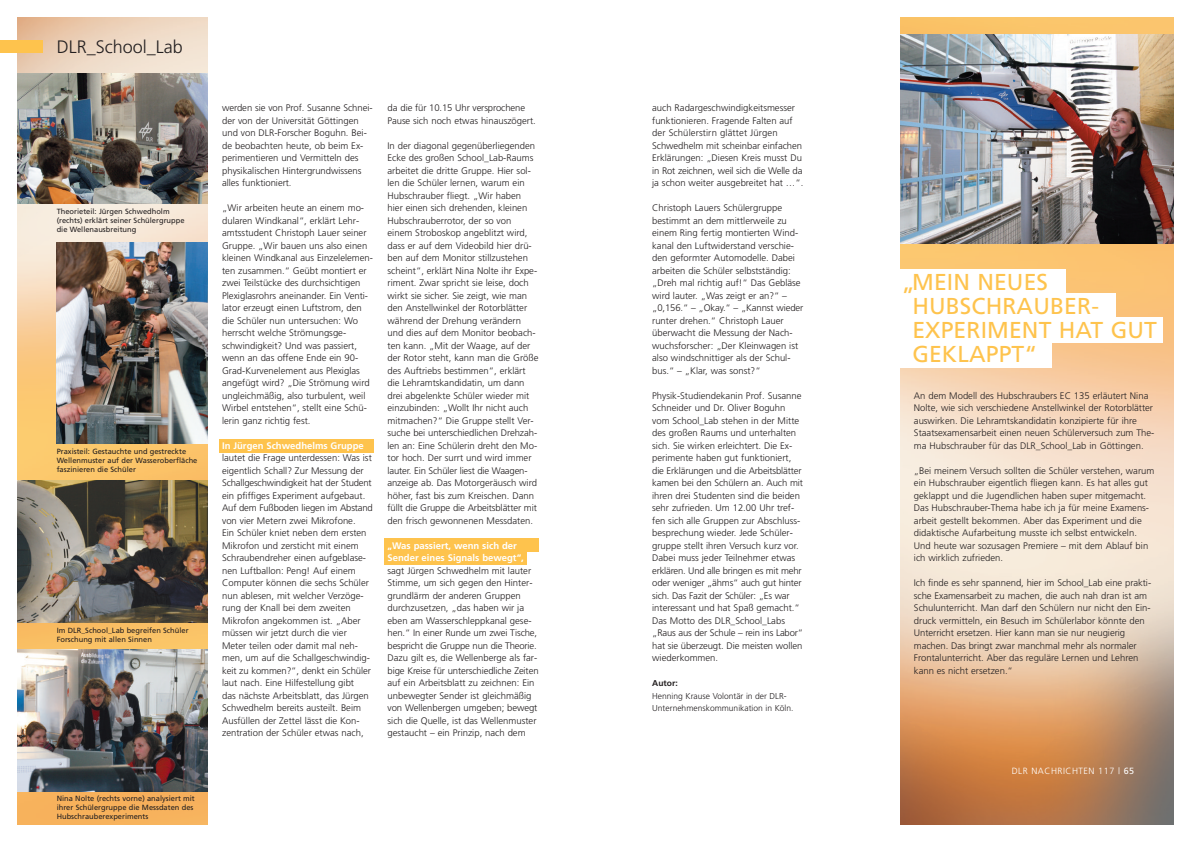
<style>
.page{position:relative;width:1191px;height:842px;background:#fff}
.page>*{position:absolute;margin:0;border:0;box-sizing:border-box;transform-origin:0 0}
.t1{font:23px/24px "Frutiger";letter-spacing:.005em;color:#fec34d}
.t2{font:300 18px "Frutiger";color:#231f20}
.t3{font:300 9.5px/12.5px "Frutiger";color:#231f20}
.t4{font:700 9.5px/12.5px "Frutiger";color:#fff}
.t5{font:300 9px "Frutiger";letter-spacing:.055em;color:#fff}
.t6{font:300 8.5px/12.5px "Frutiger";color:#231f20}
.t7{font:700 8.5px "Frutiger";color:#231f20}
.t8{font:7.5px/9px "Frutiger";color:#231f20}
.s1{font-weight:400}
</style>
<div class="page">
<div style="left:384px;top:539px;width:155px;height:13px;background:#fec34d"></div>
<div style="left:384px;top:552px;width:143px;height:13px;background:#fec34d"></div>
<img style="left:900px;top:17px;width:274px;height:808px">
<img style="left:900px;top:34px;width:274px;height:210px">
<div style="left:900px;top:269px;width:165px;height:25px;background:#fff"></div>
<div style="left:900px;top:293px;width:215px;height:26px;background:#fff"></div>
<div style="left:900px;top:317px;width:262px;height:26px;background:#fff"></div>
<div style="left:900px;top:342px;width:151px;height:26px;background:#fff"></div>
<img style="left:17px;top:17px;width:191px;height:808px">
<img style="left:17px;top:649px;width:191px;height:142px">
<img style="left:57px;top:243px;width:151px;height:201px">
<img style="left:17px;top:481px;width:191px;height:141px">
<img style="left:17px;top:74px;width:191px;height:129px">
<div style="left:219px;top:439px;width:154px;height:14px;background:#fec34d"></div>
<div style="left:0;top:40px;width:43px;height:13px;background:#fec34d"></div>
<h2 class="t2" style="left:57px;top:39px;width:128px">DLR_School_Lab</h2>
<p class="t8" style="left:57px;top:208px;width:129px">Theorieteil: Jürgen Schwedholm (rechts) erklärt seiner Schülergruppe die Wellenausbreitung</p>
<p class="t8" style="left:57px;top:448px;width:142px">Praxisteil: Gestauchte und gestreckte<br>Wellenmuster auf der Wasseroberfläche faszinieren die Schüler</p>
<p class="t8" style="left:57px;top:627px;width:133px">Im DLR_School_Lab begreifen Schüler<br>Forschung mit allen Sinnen</p>
<p class="t8" style="left:57px;top:794px;width:140px">Nina Nolte (rechts vorne) analysiert mit ihrer Schülergruppe die Messdaten des<br>Hubschrauberexperiments</p>
<p class="t3" style="left:222px;top:102px;width:152px">werden sie von Prof. Susanne Schnei&shy;der von der Universität Göttingen und von DLR-Forscher Boguhn. Bei&shy;de beobachten heute, ob beim Ex&shy;perimentieren und Vermitteln des physikalischen Hintergrundwissens alles funktioniert.</p>
<p class="t3" style="left:222px;top:202px;width:152px">„Wir arbeiten heute an einem mo&shy;dularen Windkanal“, erklärt Lehr&shy;amtsstudent Christoph Lauer seiner Gruppe. „Wir bauen uns also einen kleinen Windkanal aus Einzelelemen&shy;ten zusammen.“ Geübt montiert er zwei Teilstücke des durchsichtigen Plexiglasrohrs aneinander. Ein Venti&shy;lator erzeugt einen Luftstrom, den die Schüler nun untersuchen: Wo herrscht welche Strömungsge&shy;schwindigkeit? Und was passiert, wenn an das offene Ende ein 90- Grad-Kurvenelement aus Plexiglas angefügt wird? „Die Strömung wird ungleichmäßig, also turbulent, weil Wirbel entstehen“, stellt eine Schü&shy;lerin ganz richtig fest.</p>
<p class="t4" style="left:222px;top:440px;width:143px">In Jürgen Schwedhelms Gruppe</p>
<p class="t3" style="left:222px;top:452px;width:152px">lautet die Frage unterdessen: Was ist eigentlich Schall? Zur Messung der Schallgeschwindigkeit hat der Student ein pfiffiges Experiment aufgebaut.<br>Auf dem Fußboden liegen im Abstand von vier Metern zwei Mikrofone.<br>Ein Schüler kniet neben dem ersten Mikrofon und zersticht mit einem Schraubendreher einen aufgeblase&shy;nen Luftballon: Peng! Auf einem Computer können die sechs Schüler nun ablesen, mit welcher Verzöge&shy;rung der Knall bei dem zweiten Mikrofon angekommen ist. „Aber müssen wir jetzt durch die vier Meter teilen oder damit mal neh&shy;men, um auf die Schallgeschwindig&shy;keit zu kommen?“, denkt ein Schüler laut nach. Eine Hilfestellung gibt<br>das nächste Arbeitsblatt, das Jürgen Schwedhelm bereits austeilt. Beim Ausfüllen der Zettel lässt die Kon&shy;zentration der Schüler etwas nach,</p>
<p class="t3" style="left:387px;top:102px;width:150px">da die für 10.15 Uhr versprochene<br>Pause sich noch etwas hinauszögert.</p>
<p class="t3" style="left:387px;top:140px;width:152px">In der diagonal gegenüberliegenden Ecke des großen School_Lab-Raums arbeitet die dritte Gruppe. Hier sol&shy;len die Schüler lernen, warum ein Hubschrauber fliegt. „Wir haben hier einen sich drehenden, kleinen Hubschrauberrotor, der so von einem Stroboskop angeblitzt wird, dass er auf dem Videobild hier drü&shy;ben auf dem Monitor stillzustehen scheint“, erklärt Nina Nolte ihr Expe&shy;riment. Zwar spricht sie leise, doch wirkt sie sicher. Sie zeigt, wie man den Anstellwinkel der Rotorblätter während der Drehung verändern und dies auf dem Monitor beobach&shy;ten kann. „Mit der Waage, auf der der Rotor steht, kann man die Größe des Auftriebs bestimmen“, erklärt die Lehramtskandidatin, um dann drei abgelenkte Schüler wieder mit einzubinden: „Wollt Ihr nicht auch mitmachen?“ Die Gruppe stellt Ver&shy;suche bei unterschiedlichen Drehzah&shy;len an: Eine Schülerin dreht den Mo&shy;tor hoch. Der surrt und wird immer lauter. Ein Schüler liest die Waagen&shy;anzeige ab. Das Motorgeräusch wird höher, fast bis zum Kreischen. Dann füllt die Gruppe die Arbeitsblätter mit den frisch gewonnenen Messdaten.</p>
<p class="t4" style="left:387px;top:540px;width:138px">„Was passiert, wenn sich der<br>Sender eines Signals bewegt“,</p>
<p class="t3" style="left:387px;top:565px;width:153px">sagt Jürgen Schwedhelm mit lauter Stimme, um sich gegen den Hinter&shy;grundlärm der anderen Gruppen durchzusetzen, „das haben wir ja eben am Wasserschleppkanal gese&shy;hen.“ In einer Runde um zwei Tische, bespricht die Gruppe nun die Theorie.<br>Dazu gilt es, die Wellenberge als far&shy;bige Kreise für unterschiedliche Zeiten auf ein Arbeitsblatt zu zeichnen: Ein unbewegter Sender ist gleichmäßig von Wellenbergen umgeben; bewegt sich die Quelle, ist das Wellenmuster gestaucht – ein Prinzip, nach dem</p>
<p class="t3" style="left:652px;top:102px;width:153px">auch Radargeschwindigkeitsmesser funktionieren. Fragende Falten auf der Schülerstirn glättet Jürgen Schwedhelm mit scheinbar einfachen Erklärungen: „Diesen Kreis musst Du in Rot zeichnen, weil sich die Welle da ja schon weiter ausgebreitet hat …“.</p>
<p class="t3" style="left:652px;top:202px;width:153px">Christoph Lauers Schülergruppe bestimmt an dem mittlerweile zu einem Ring fertig montierten Wind&shy;kanal den Luftwiderstand verschie&shy;den geformter Automodelle. Dabei arbeiten die Schüler selbstständig: „Dreh mal richtig auf!“ Das Gebläse wird lauter. „Was zeigt er an?“ – „0,156.“ – „Okay.“ – „Kannst wieder runter drehen.“ Christoph Lauer überwacht die Messung der Nach&shy;wuchsforscher: „Der Kleinwagen ist also windschnittiger als der Schul&shy;bus.“ – „Klar, was sonst?“</p>
<p class="t3" style="left:652px;top:390px;width:152px">Physik-Studiendekanin Prof. Susanne Schneider und Dr. Oliver Boguhn vom School_Lab stehen in der Mitte des großen Raums und unterhalten sich. Sie wirken erleichtert. Die Ex&shy;perimente haben gut funktioniert, die Erklärungen und die Arbeitsblätter kamen bei den Schülern an. Auch mit ihren drei Studenten sind die beiden sehr zufrieden. Um 12.00 Uhr tref&shy;fen sich alle Gruppen zur Abschluss&shy;besprechung wieder. Jede Schüler&shy;gruppe stellt ihren Versuch kurz vor.<br>Dabei muss jeder Teilnehmer etwas erklären. Und alle bringen es mit mehr oder weniger „ähms“ auch gut hinter sich. Das Fazit der Schüler: „Es war interessant und hat Spaß gemacht.“ Das Motto des DLR_School_Labs „Raus aus der Schule – rein ins Labor“ hat sie überzeugt. Die meisten wollen wiederkommen.</p>
<p class="t7" style="left:652px;top:680px;width:27px">Autor:</p>
<p class="t6" style="left:652px;top:690px;width:143px">Henning Krause Volontär in der DLR-<br>Unternehmenskommunikation in Köln.</p>
<h1 class="t1" style="left:912px;top:272px;width:246px;text-indent:-10px">„MEIN NEUES<br>HUBSCHRAUBER-<br>EXPERIMENT HAT GUT<br>GEKLAPPT“</h1>
<p class="t3" style="left:914px;top:390px;width:242px">An dem Modell des Hubschraubers EC 135 erläutert Nina Nolte, wie sich verschiedene Anstellwinkel der Rotorblätter auswirken. Die Lehramtskandidatin konzipierte für ihre Staatsexamensarbeit einen neuen Schülerversuch zum The&shy;ma Hubschrauber für das DLR_School_Lab in Göttingen.</p>
<p class="t3" style="left:914px;top:465px;width:242px">„Bei meinem Versuch sollten die Schüler verstehen, warum ein Hubschrauber eigentlich fliegen kann. Es hat alles gut geklappt und die Jugendlichen haben super mitgemacht.<br>Das Hubschrauber-Thema habe ich ja für meine Examens&shy;arbeit gestellt bekommen. Aber das Experiment und die didaktische Aufarbeitung musste ich selbst entwickeln.<br>Und heute war sozusagen Premiere – mit dem Ablauf bin ich wirklich zufrieden.</p>
<p class="t3" style="left:914px;top:577px;width:239px">Ich finde es sehr spannend, hier im School_Lab eine prakti&shy;sche Examensarbeit zu machen, die auch nah dran ist am Schulunterricht. Man darf den Schülern nur nicht den Ein&shy;druck vermitteln, ein Besuch im Schülerlabor könnte den Unterricht ersetzen. Hier kann man sie nur neugierig machen. Das bringt zwar manchmal mehr als normaler Frontalunterricht. Aber das reguläre Lernen und Lehren kann es nicht ersetzen.“</p>
<p class="t5" style="left:1011px;top:767px;width:124px">DLR NACHRICHTEN 117 | <span class="s1">65</span></p>
</div>
